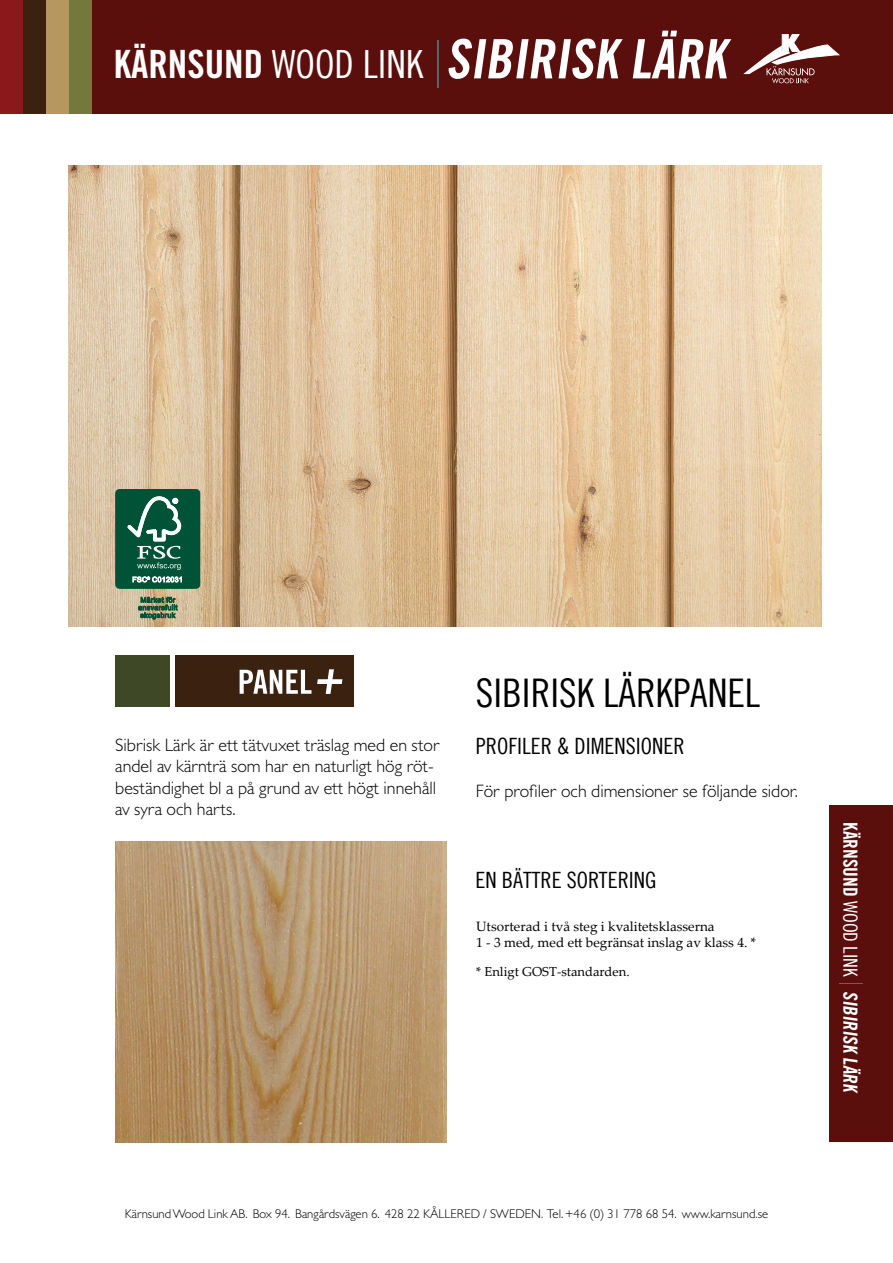
<style>
.page{position:relative;width:893px;height:1263px;background:#fff}
.page>*{position:absolute;margin:0;border:0;box-sizing:border-box;transform-origin:0 0}
.t1{font:54.3px "Trade Gothic LT Pro Bd Cn 20";color:#fff}
.t2{font:39.45px "Trade Gothic LT Cond Eighteen";color:#000}
.t3{font:39px "Trade Gothic LT Pro Bd Cn 20";color:#fff}
.t4{font:22.5px "Trade Gothic LT Cond Eighteen";color:#000}
.t5{font:19.5px "Trade Gothic LT Pro Bd Cn 20";color:#fff}
.t6{font:300 18px/21.6px "Gill Sans MT Pro";color:#000}
.t7{font:13.5px "Palatino Linotype";color:#000}
.t8{font:12.9px "Palatino Linotype";color:#000}
.t9{font:300 12.75px "Gill Sans MT Pro";color:#000}
.s1{font-family:"Trade Gothic LT Cond Eighteen"}
</style>
<div class="page">
<img style="left:68px;top:166px;width:753px;height:460px">
<div style="left:92px;top:0;width:801px;height:113px;background:#5b0f0c"></div>
<svg style="left:743px;top:35px;width:96px;height:48px"></svg>
<hr style="left:437px;top:40px;width:1px;height:48px;background:#626366">
<div style="left:69px;top:0;width:23px;height:113px;background:#73783c"></div>
<div style="left:46px;top:0;width:23px;height:113px;background:#b6975f"></div>
<div style="left:23px;top:0;width:23px;height:113px;background:#3a2110"></div>
<div style="left:0;top:0;width:23px;height:113px;background:#8b181b"></div>
<div style="left:174px;top:656px;width:179px;height:51px;background:#3a2110"></div>
<div style="left:115px;top:656px;width:55px;height:51px;background:#3e4827"></div>
<svg style="left:240px;top:669px;width:102px;height:25px"></svg>
<div style="left:115px;top:489px;width:85px;height:100px;background:#005336;border-radius:4px"></div>
<div style="left:116px;top:489px;width:84px;height:99px;border:1px solid #005336;border-radius:6px"></div>
<svg style="left:127px;top:496px;width:54px;height:74px"></svg>
<svg style="left:133px;top:576px;width:49px;height:6px"></svg>
<svg style="left:138px;top:596px;width:40px;height:23px"></svg>
<img style="left:115px;top:842px;width:331px;height:300px">
<div style="left:830px;top:806px;width:63px;height:336px;background:#5b0f0c"></div>
<svg style="left:839px;top:983px;width:24px;height:1px"></svg>
<p class="t3" style="left:114px;top:41px;width:311px">KÄRNSUND <span class="s1">WOOD LINK</span></p>
<p class="t1" style="left:446px;top:26px;width:291px">SIBIRISK LÄRK</p>
<p class="t6" style="left:115px;top:733px;width:326px">Sibrisk Lärk är ett tätvuxet träslag med en stor andel av kärnträ som har en naturligt hög röt&shy;beständighet bl a på grund av ett högt innehåll av syra och harts.</p>
<p class="t2" style="left:476px;top:670px;width:286px">SIBIRISK LÄRKPANEL</p>
<p class="t4" style="left:476px;top:733px;width:210px">PROFILER &amp; DIMENSIONER</p>
<p class="t6" style="left:476px;top:779px;width:324px">För profiler och dimensioner se följande sidor.</p>
<p class="t4" style="left:476px;top:867px;width:182px">EN BÄTTRE SORTERING</p>
<p class="t7" style="left:476px;top:917px;width:240px">Utsorterad i två steg i kvalitetsklasserna</p>
<p class="t7" style="left:476px;top:932px;width:281px">1 - 3 med, med ett begränsat inslag av klass 4. *</p>
<p class="t8" style="left:476px;top:963px;width:155px">* Enligt GOST-standarden.</p>
<p class="t9" style="left:125px;top:1206px;width:645px">Kärnsund Wood Link AB. Box 94. Bangårdsvägen 6. 428 22 KÅLLERED / SWEDEN. Tel. +46 (0) 31 778 68 54. www.karnsund.se</p>
<p class="t5" style="left:862px;top:822px;width:156px;rotate:90deg">KÄRNSUND <span class="s1">WOOD LINK</span></p>
<p class="t5" style="left:862px;top:991px;width:105px;rotate:90deg">SIBIRISK LÄRK</p>
</div>
